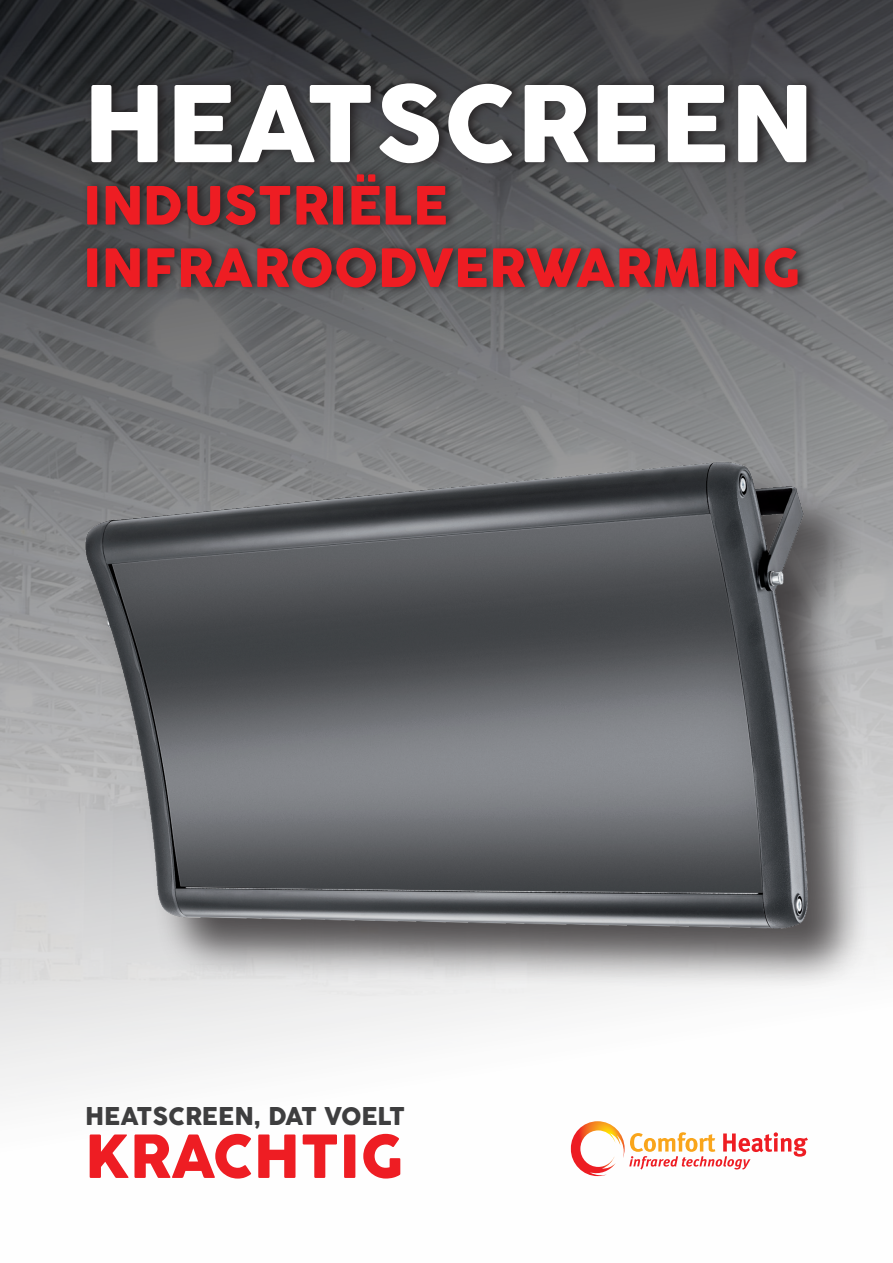
<style>
.page{position:relative;width:893px;height:1263px;background:#fff}
.page>*{position:absolute;margin:0;border:0;box-sizing:border-box;transform-origin:0 0}
.t1{font:103.95px "Cocogoose Pro";color:#fff}
.t2{font:58.5px "Cocogoose Pro";color:#ee1d23}
.t3{font:52.05px/62.4px "Cocogoose Pro";color:#ee1d23}
.t4{font:24px "Cocogoose Pro";color:#3e3e3f}
</style>
<div class="page">
<img style="left:0;top:0;width:893px;height:1177px">
<img style="left:571px;top:1129px;width:54px;height:47px">
<svg style="left:629px;top:1132px;width:179px;height:37px"></svg>
<div style="left:82px;top:74px;width:738px;height:223px;background:#231f20;opacity:.9"></div>
<div style="left:84px;top:460px;width:786px;height:531px;background:#231f20;opacity:.75"></div>
<img style="left:75px;top:262px;width:747px;height:867px">
<h1 class="t1" style="left:83px;top:60px;width:731px">HEATSCREEN</h1>
<p class="t3" style="left:83px;top:177px;width:719px">I NDUSTRIËLE<br>INFRAROODVERWARMING</p>
<p class="t4" style="left:85px;top:1102px;width:322px">HEATSCREEN, DAT VOELT</p>
<p class="t2" style="left:85px;top:1120px;width:321px">KRACHTIG</p>
</div>
